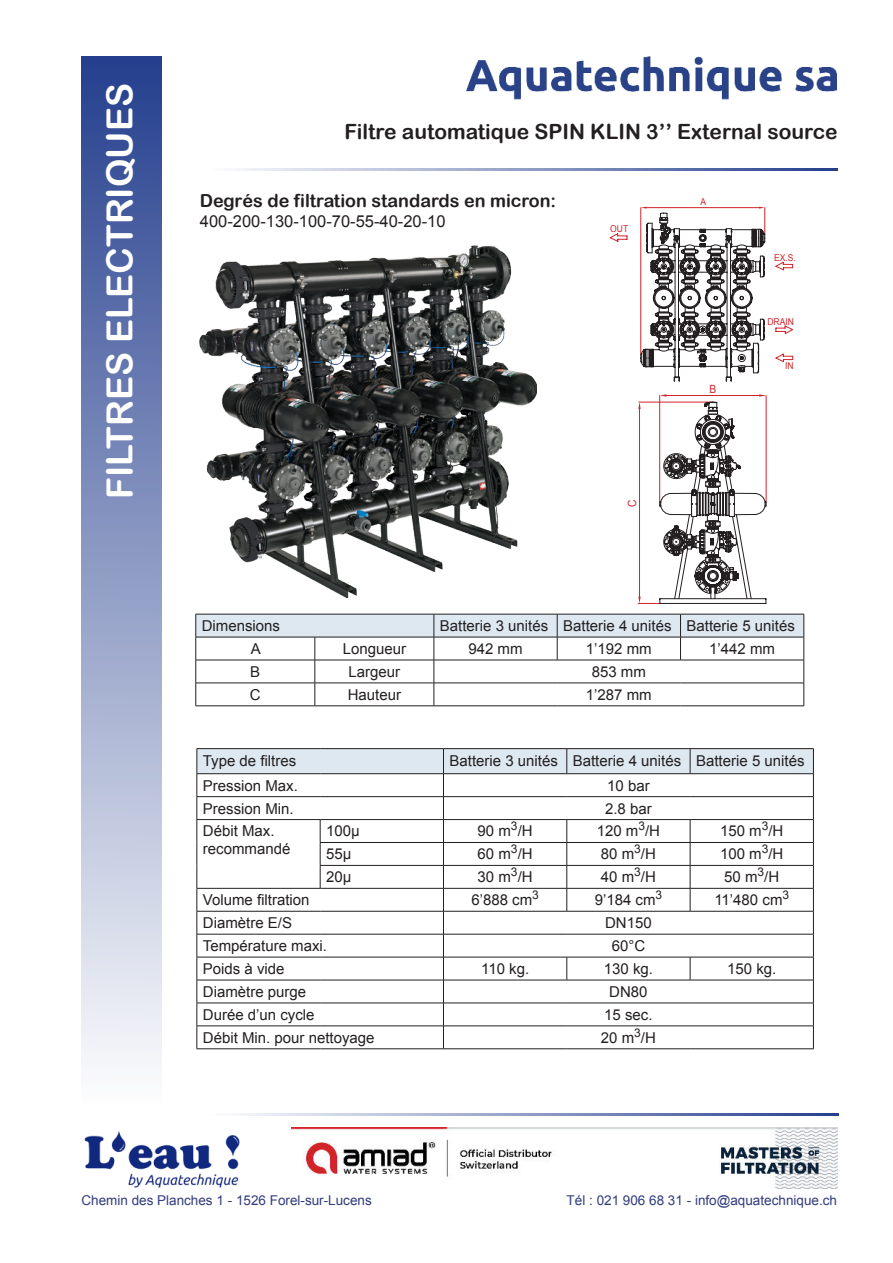
<style>
.page{position:relative;width:893px;height:1263px;background:#fff}
.page>*{position:absolute;margin:0;border:0;box-sizing:border-box;transform-origin:0 0}
.t1{font:36px "Arial Rounded MT Bold";color:#fff}
.t2{font:21px "Arial Rounded MT Bold";color:#231f20}
.t3{font:18px "Arial Rounded MT Bold";color:#231f20}
.t4{font:16.5px "Arial";color:#231f20}
.t5{font:15px/18px "Arial";color:#231f20}
.t6{font:13.5px "Arial";color:#323b7d}
.t7{font:11.4px "Arial";color:#d1232a;scale:.9 1}
.t8{font:9.45px "Arial";color:#d1232a;scale:.9 1}
</style>
<div class="page">
<div style="left:81px;top:56px;width:80px;height:1047px;background:linear-gradient(to bottom,#243f8d,#fdfdfe)"></div>
<img style="left:466px;top:56px;width:371px;height:44px">
<hr style="left:211px;top:168px;width:627px;height:2px;background:#253f8e">
<hr style="left:213px;top:1113px;width:626px;height:2px;background:#253f8e">
<img style="left:84px;top:1131px;width:156px;height:57px">
<img style="left:292px;top:1127px;width:546px;height:61px">
<hr style="left:197px;top:748px;width:123px;height:1px;background:#231f20">
<hr style="left:320px;top:748px;width:123px;height:1px;background:#231f20">
<hr style="left:197px;top:1048px;width:123px;height:1px;background:#231f20">
<hr style="left:320px;top:1048px;width:123px;height:1px;background:#231f20">
<hr style="left:443px;top:748px;width:124px;height:1px;background:#231f20">
<hr style="left:567px;top:748px;width:123px;height:1px;background:#231f20">
<hr style="left:690px;top:748px;width:124px;height:1px;background:#231f20">
<svg style="left:197px;top:749px;width:617px;height:299px"></svg>
<hr style="left:443px;top:1048px;width:124px;height:1px;background:#231f20">
<hr style="left:567px;top:1048px;width:123px;height:1px;background:#231f20">
<hr style="left:690px;top:1048px;width:124px;height:1px;background:#231f20">
<svg style="left:195px;top:614px;width:610px;height:92px"></svg>
<hr style="left:196px;top:705px;width:119px;height:1px;background:#231f20">
<hr style="left:315px;top:705px;width:119px;height:1px;background:#231f20">
<hr style="left:434px;top:705px;width:123px;height:1px;background:#231f20">
<hr style="left:557px;top:705px;width:123px;height:1px;background:#231f20">
<hr style="left:680px;top:705px;width:124px;height:1px;background:#231f20">
<img style="left:200px;top:245px;width:337px;height:352px">
<svg style="left:640px;top:207px;width:125px;height:174px"></svg>
<svg style="left:610px;top:233px;width:17px;height:9px"></svg>
<svg style="left:775px;top:326px;width:18px;height:8px"></svg>
<svg style="left:775px;top:354px;width:18px;height:8px"></svg>
<svg style="left:775px;top:262px;width:18px;height:8px"></svg>
<hr style="left:766px;top:395px;width:1px;height:107px;background:#d1232a">
<svg style="left:638px;top:394px;width:128px;height:210px"></svg>
<h1 class="t1" style="left:106px;top:499px;width:417px;rotate:-90deg">FILTRES ELECTRIQUES</h1>
<h2 class="t2" style="left:344px;top:124px;width:495px">Filtre automatique SPIN KLIN 3’’ External source</h2>
<p class="t3" style="left:200px;top:194px;width:358px">Degrés de filtration standards en micron:</p>
<p class="t4" style="left:200px;top:211px;width:247px">400-200-130-100-70-55-40-20-10</p>
<p class="t8" style="left:610px;top:225px;width:21px">OUT</p>
<p class="t7" style="left:628px;top:507px;width:10px;rotate:-90deg">C</p>
<p class="t8" style="left:700px;top:198px;width:8px">A</p>
<p class="t7" style="left:709px;top:384px;width:9px">B</p>
<p class="t8" style="left:774px;top:251px;width:26px">EX.S.</p>
<p class="t8" style="left:767px;top:315px;width:31px">DRAIN</p>
<p class="t8" style="left:785px;top:360px;width:11px">IN</p>
<p class="t5" style="left:202px;top:618px;width:80px">Dimensions</p>
<p class="t5" style="left:440px;top:618px;width:357px">Batterie 3 unités Batterie 4 unités Batterie 5 unités</p>
<p class="t5" style="left:251px;top:641px;width:12px">A</p>
<p class="t5" style="left:343px;top:641px;width:65px">Longueur</p>
<p class="t5" style="left:468px;top:641px;width:56px">942 mm</p>
<p class="t5" style="left:586px;top:641px;width:67px">1’192 mm</p>
<p class="t5" style="left:709px;top:641px;width:67px">1’442 mm</p>
<p class="t5" style="left:250px;top:664px;width:12px">B</p>
<p class="t5" style="left:348px;top:664px;width:53px">Largeur</p>
<p class="t5" style="left:592px;top:664px;width:56px">853 mm</p>
<p class="t5" style="left:250px;top:687px;width:12px">C</p>
<p class="t5" style="left:348px;top:687px;width:55px">Hauteur</p>
<p class="t5" style="left:586px;top:686px;width:67px">1’287 mm</p>
<p class="t5" style="left:203px;top:751px;width:95px">Type de filtres</p>
<p class="t5" style="left:449px;top:753px;width:357px">Batterie 3 unités Batterie 4 unités Batterie 5 unités</p>
<p class="t5" style="left:203px;top:776px;width:97px">Pression Max.</p>
<p class="t5" style="left:607px;top:776px;width:44px">10 bar</p>
<p class="t5" style="left:203px;top:801px;width:92px">Pression Min.</p>
<p class="t5" style="left:605px;top:799px;width:48px">2.8 bar</p>
<p class="t5" style="left:203px;top:822px;width:89px">Débit Max. recommandé</p>
<p class="t5" style="left:326px;top:822px;width:35px">100μ</p>
<p class="t5" style="left:478px;top:823px;width:57px">90 m<sup>3</sup>/H</p>
<p class="t5" style="left:597px;top:823px;width:65px">120 m<sup>3</sup>/H</p>
<p class="t5" style="left:720px;top:823px;width:65px">150 m<sup>3</sup>/H</p>
<p class="t5" style="left:326px;top:845px;width:27px">55μ</p>
<p class="t5" style="left:478px;top:846px;width:57px">60 m<sup>3</sup>/H</p>
<p class="t5" style="left:601px;top:846px;width:57px">80 m<sup>3</sup>/H</p>
<p class="t5" style="left:720px;top:846px;width:65px">100 m<sup>3</sup>/H</p>
<p class="t5" style="left:326px;top:868px;width:27px">20μ</p>
<p class="t5" style="left:478px;top:869px;width:57px">30 m<sup>3</sup>/H</p>
<p class="t5" style="left:601px;top:869px;width:57px">40 m<sup>3</sup>/H</p>
<p class="t5" style="left:724px;top:869px;width:57px">50 m<sup>3</sup>/H</p>
<p class="t5" style="left:203px;top:891px;width:108px">Volume filtration</p>
<p class="t5" style="left:471px;top:892px;width:69px">6’888 cm<sup>3</sup></p>
<p class="t5" style="left:595px;top:892px;width:69px">9’184 cm<sup>3</sup></p>
<p class="t5" style="left:714px;top:892px;width:76px">11’480 cm<sup>3</sup></p>
<p class="t5" style="left:203px;top:914px;width:91px">Diamètre E/S</p>
<p class="t5" style="left:605px;top:914px;width:48px">DN150</p>
<p class="t5" style="left:203px;top:937px;width:126px">Température maxi.</p>
<p class="t5" style="left:612px;top:938px;width:35px">60°C</p>
<p class="t5" style="left:203px;top:961px;width:83px">Poids à vide</p>
<p class="t5" style="left:481px;top:960px;width:50px">110 kg.</p>
<p class="t5" style="left:604px;top:960px;width:51px">130 kg.</p>
<p class="t5" style="left:727px;top:960px;width:51px">150 kg.</p>
<p class="t5" style="left:203px;top:984px;width:105px">Diamètre purge</p>
<p class="t5" style="left:609px;top:983px;width:40px">DN80</p>
<p class="t5" style="left:203px;top:1007px;width:113px">Durée d’un cycle</p>
<p class="t5" style="left:604px;top:1007px;width:50px">15 sec.</p>
<p class="t5" style="left:203px;top:1029px;width:173px">Débit Min. pour nettoyage</p>
<p class="t5" style="left:601px;top:1030px;width:57px">20 m<sup>3</sup>/H</p>
<p class="t6" style="left:81px;top:1195px;width:292px">Chemin des Planches 1 - 1526 Forel-sur-Lucens</p>
<p class="t6" style="left:567px;top:1195px;width:272px">Tél : 021 906 68 31 - info@aquatechnique.ch</p>
</div>
